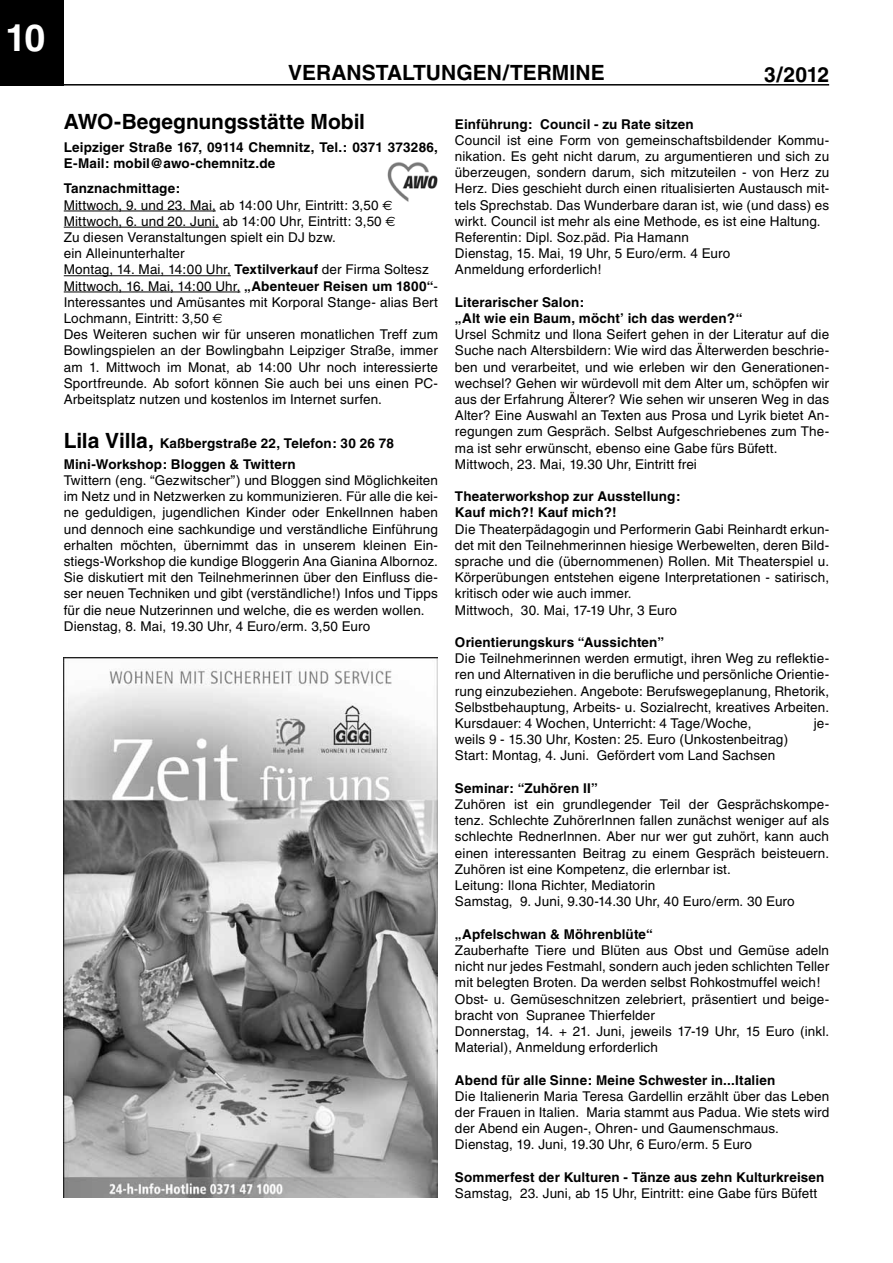
<style>
.page{position:relative;width:893px;height:1263px;background:#fff}
.page>*{position:absolute;margin:0;border:0;box-sizing:border-box;transform-origin:0 0}
.t1{font:700 37.5px "Helvetica";color:#fff}
.t2{font:700 21px "Helvetica";color:#000}
.t3{font:13.5px/16.2px "Helvetica";letter-spacing:.01em;color:#000}
.t4{font:700 13.5px/16.2px "Helvetica";letter-spacing:.01em;color:#000}
.s1{font-weight:700}
.s2{font-family:"Euro Sans"}
.s3{font-size:21px}
</style>
<div class="page">
<div style="left:0;top:0;width:64px;height:86px;background:#000"></div>
<hr style="left:64px;top:84px;width:765px;height:2px;background:#000">
<img style="left:64px;top:657px;width:374px;height:541px">
<img style="left:387px;top:162px;width:51px;height:40px">
<hr style="left:64px;top:211px;width:152px;height:1px;background:#000">
<hr style="left:64px;top:227px;width:155px;height:1px;background:#000">
<hr style="left:64px;top:275px;width:167px;height:1px;background:#000">
<hr style="left:64px;top:292px;width:176px;height:1px;background:#000">
<h1 class="t1" style="left:6px;top:15px;width:41px">10</h1>
<h2 class="t2" style="left:288px;top:60px;width:30px">vera</h2>
<h2 class="t2" style="left:347px;top:60px;width:30px">nstaltu</h2>
<h2 class="t2" style="left:441px;top:60px;width:83px">ngen/termi</h2>
<h2 class="t2" style="left:576px;top:60px;width:28px">ne</h2>
<h2 class="t2" style="left:764px;top:62px;width:67px">3/2012</h2>
<h2 class="t2" style="left:64px;top:109px;width:303px">AWO-Begegnungsstätte Mobil</h2>
<p class="t4" style="left:64px;top:139px;width:376px">Leipziger Straße 167, 09114 Chemnitz, Tel.: 0371 373286,<br>E-Mail: mobil@awo-chemnitz.de</p>
<p class="t4" style="left:455px;top:116px;width:240px">Einführung: Council - zu Rate sitzen</p>
<p class="t3" style="left:455px;top:132px;width:376px">Council ist eine Form von gemeinschaftsbildender Kommu&shy;nikation. Es geht nicht darum, zu argumentieren und sich zu überzeugen, sondern darum, sich mitzuteilen - von Herz zu Herz. Dies geschieht durch einen ritualisierten Austausch mit&shy;tels Sprechstab. Das Wunderbare daran ist, wie (und dass) es wirkt. Council ist mehr als eine Methode, es ist eine Haltung.<br>Referentin: Dipl. Soz.päd. Pia Hamann<br>Dienstag, 15. Mai, 19 Uhr, 5 Euro/erm. 4 Euro<br>Anmeldung erforderlich!</p>
<p class="t4" style="left:455px;top:294px;width:289px">Literarischer Salon:<br>„Alt wie ein Baum, möcht’ ich das werden?“</p>
<p class="t3" style="left:455px;top:326px;width:376px">Ursel Schmitz und Ilona Seifert gehen in der Literatur auf die Suche nach Altersbildern: Wie wird das Älterwerden beschrie&shy;ben und verarbeitet, und wie erleben wir den Generationen&shy;wechsel? Gehen wir würdevoll mit dem Alter um, schöpfen wir aus der Erfahrung Älterer? Wie sehen wir unseren Weg in das Alter? Eine Auswahl an Texten aus Prosa und Lyrik bietet An&shy;regungen zum Gespräch. Selbst Aufgeschriebenes zum The&shy;ma ist sehr erwünscht, ebenso eine Gabe fürs Büfett.<br>Mittwoch, 23. Mai, 19.30 Uhr, Eintritt frei</p>
<p class="t4" style="left:455px;top:488px;width:227px">Theaterworkshop zur Ausstellung:<br>Kauf mich?! Kauf mich?!</p>
<p class="t3" style="left:455px;top:521px;width:376px">Die Theaterpädagogin und Performerin Gabi Reinhardt erkun&shy;det mit den Teilnehmerinnen hiesige Werbewelten, deren Bild&shy;sprache und die (übernommenen) Rollen. Mit Theaterspiel u.<br>Körperübungen entstehen eigene Interpretationen - satirisch, kritisch oder wie auch immer.<br>Mittwoch, 30. Mai, 17-19 Uhr, 3 Euro</p>
<p class="t4" style="left:455px;top:634px;width:211px">Orientierungskurs “Aussichten”</p>
<p class="t3" style="left:455px;top:650px;width:376px;text-align:justify">Die Teilnehmerinnen werden ermutigt, ihren Weg zu reflektie&shy;ren und Alternativen in die berufliche und persönliche Orientie&shy;rung einzubeziehen. Angebote: Berufswegeplanung, Rhetorik, Selbstbehauptung, Arbeits- u. Sozialrecht, kreatives Arbeiten.<br>Kursdauer: 4 Wochen, Unterricht: 4 Tage/Woche,</p>
<p class="t3" style="left:64px;top:181px;width:376px"><span class="s1">Tanznachmittage:<br></span>Mittwoch, 9. und 23. Mai, ab 14:00 Uhr, Eintritt: 3,50 <span class="s2">E </span>Mittwoch, 6. und 20. Juni, ab 14:00 Uhr, Eintritt: 3,50 <span class="s2">E<br></span>Zu diesen Veranstaltungen spielt ein DJ bzw.<br>ein Alleinunterhalter<br>Montag, 14. Mai, 14:00 Uhr, <span class="s1">Textilverkauf</span> der Firma Soltesz Mittwoch, 16. Mai, 14:00 Uhr, <span class="s1">„Abenteuer Reisen um 1800“</span>- Interessantes und Amüsantes mit Korporal Stange- alias Bert Lochmann, Eintritt: 3,50 <span class="s2">E<br></span>Des Weiteren suchen wir für unseren monatlichen Treff zum Bowlingspielen an der Bowlingbahn Leipziger Straße, immer am 1. Mittwoch im Monat, ab 14:00 Uhr noch interessierte Sportfreunde. Ab sofort können Sie auch bei uns einen PC-Arbeitsplatz nutzen und kostenlos im Internet surfen.</p>
<p class="t4" style="left:64px;top:435px;width:332px"><span class="s3">Lila Villa,</span> Kaßbergstraße 22, Telefon: 30 26 78</p>
<p class="t4" style="left:64px;top:456px;width:233px">Mini-Workshop: Bloggen &amp; Twittern</p>
<p class="t3" style="left:64px;top:472px;width:376px">Twittern (eng. “Gezwitscher”) und Bloggen sind Möglichkeiten im Netz und in Netzwerken zu kommunizieren. Für alle die kei&shy;ne geduldigen, jugendlichen Kinder oder EnkelInnen haben und dennoch eine sachkundige und verständliche Einführung erhalten möchten, übernimmt das in unserem kleinen Ein&shy;stiegs-Workshop die kundige Bloggerin Ana Gianina Albornoz.<br>Sie diskutiert mit den Teilnehmerinnen über den Einfluss die&shy;ser neuen Techniken und gibt (verständliche!) Infos und Tipps für die neue Nutzerinnen und welche, die es werden wollen.<br>Dienstag, 8. Mai, 19.30 Uhr, 4 Euro/erm. 3,50 Euro</p>
<p class="t3" style="left:814px;top:715px;width:17px">je-</p>
<p class="t3" style="left:455px;top:731px;width:335px">weils 9 - 15.30 Uhr, Kosten: 25. Euro (Unkostenbeitrag)<br>Start: Montag, 4. Juni. Gefördert vom Land Sachsen</p>
<p class="t4" style="left:455px;top:780px;width:144px">Seminar: “Zuhören II”</p>
<p class="t3" style="left:455px;top:796px;width:376px">Zuhören ist ein grundlegender Teil der Gesprächskompe&shy;tenz. Schlechte ZuhörerInnen fallen zunächst weniger auf als schlechte RednerInnen. Aber nur wer gut zuhört, kann auch einen interessanten Beitrag zu einem Gespräch beisteuern.<br>Zuhören ist eine Kompetenz, die erlernbar ist.<br>Leitung: Ilona Richter, Mediatorin<br>Samstag, 9. Juni, 9.30-14.30 Uhr, 40 Euro/erm. 30 Euro</p>
<p class="t4" style="left:455px;top:926px;width:199px">„Apfelschwan &amp; Möhrenblüte“</p>
<p class="t3" style="left:455px;top:942px;width:376px">Zauberhafte Tiere und Blüten aus Obst und Gemüse adeln nicht nur jedes Festmahl, sondern auch jeden schlichten Teller mit belegten Broten. Da werden selbst Rohkostmuffel weich!<br>Obst- u. Gemüseschnitzen zelebriert, präsentiert und beige&shy;bracht von Supranee Thierfelder<br>Donnerstag, 14. + 21. Juni, jeweils 17-19 Uhr, 15 Euro (inkl.<br>Material), Anmeldung erforderlich</p>
<p class="t4" style="left:455px;top:1071px;width:322px">Abend für alle Sinne: Meine Schwester in...Italien</p>
<p class="t3" style="left:455px;top:1088px;width:376px">Die Italienerin Maria Teresa Gardellin erzählt über das Leben der Frauen in Italien. Maria stammt aus Padua. Wie stets wird der Abend ein Augen-, Ohren- und Gaumenschmaus.<br>Dienstag, 19. Juni, 19.30 Uhr, 6 Euro/erm. 5 Euro</p>
<p class="t4" style="left:455px;top:1169px;width:371px">Sommerfest der Kulturen - Tänze aus zehn Kulturkreisen</p>
<p class="t3" style="left:455px;top:1185px;width:364px">Samstag, 23. Juni, ab 15 Uhr, Eintritt: eine Gabe fürs Büfett</p>
</div>
